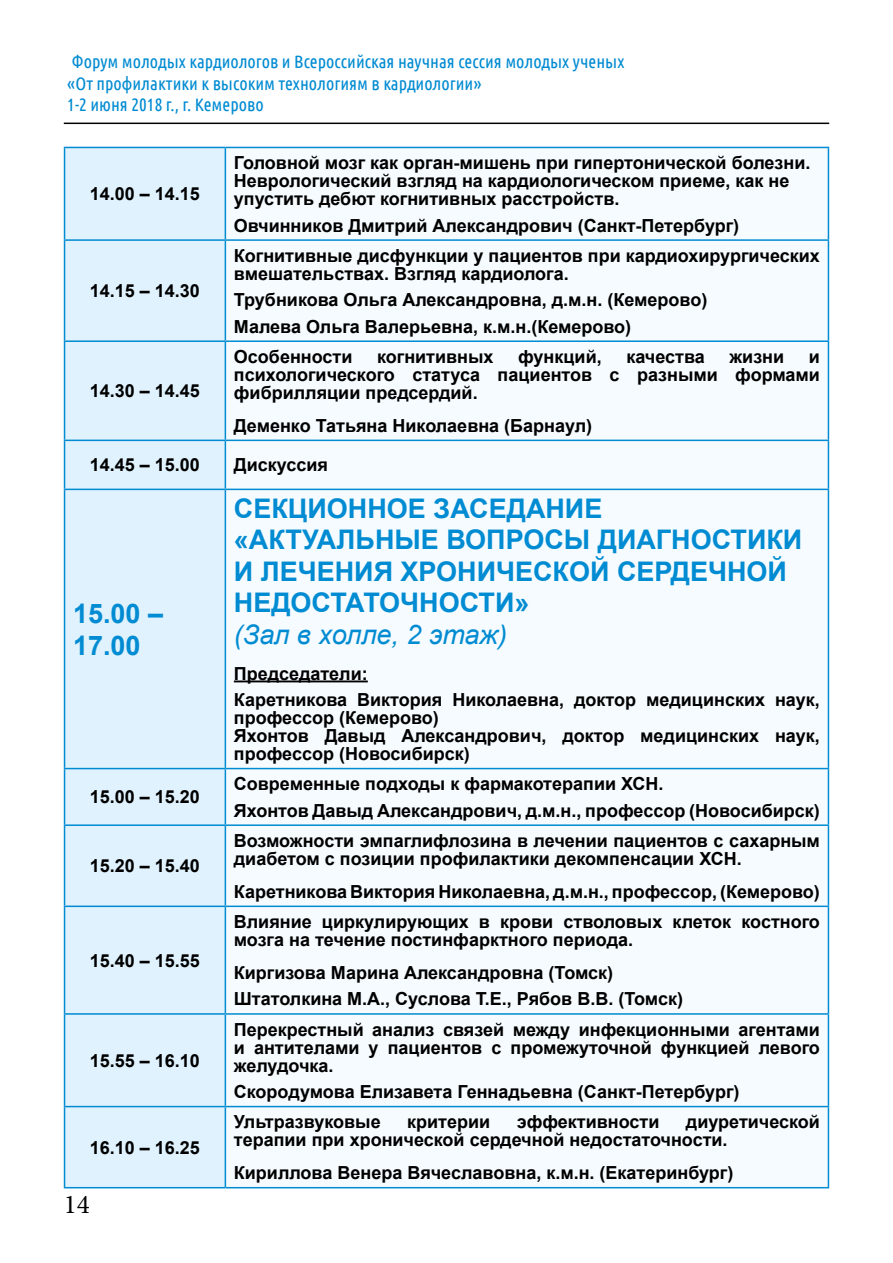
<style>
.page{position:relative;width:893px;height:1263px;background:#fff}
.page>*{position:absolute;margin:0;border:0;box-sizing:border-box;transform-origin:0 0}
.t1{font:700 27px/31.5px "Arial";color:#008bd2}
.t2{font:italic 27px "Arial";color:#008bd2}
.t3{font:27px "Minion Pro";color:#000}
.t4{font:700 18px/18px "Arial";color:#000}
.t5{font:18px/21.6px "Ubuntu Condensed";color:#008bd2}
</style>
<div class="page">
<hr style="left:64px;top:123px;width:765px;height:1px;background:#000">
<div style="left:65px;top:148px;width:160px;height:1039px;background:#dff2fd"></div>
<div style="left:226px;top:148px;width:602px;height:1039px;background:#f5fbfe"></div>
<hr style="left:64px;top:147px;width:161px;height:1px;background:#008bd2">
<hr style="left:64px;top:148px;width:1px;height:91px;background:#008bd2">
<hr style="left:225px;top:147px;width:604px;height:1px;background:#008bd2">
<hr style="left:225px;top:148px;width:1px;height:91px;background:#008bd2">
<hr style="left:828px;top:148px;width:1px;height:91px;background:#008bd2">
<hr style="left:64px;top:239px;width:161px;height:2px;background:#008bd2">
<hr style="left:64px;top:241px;width:1px;height:99px;background:#008bd2">
<hr style="left:225px;top:239px;width:604px;height:2px;background:#008bd2">
<hr style="left:225px;top:241px;width:1px;height:99px;background:#008bd2">
<hr style="left:828px;top:241px;width:1px;height:99px;background:#008bd2">
<hr style="left:64px;top:340px;width:161px;height:2px;background:#008bd2">
<hr style="left:64px;top:342px;width:1px;height:98px;background:#008bd2">
<hr style="left:225px;top:340px;width:604px;height:2px;background:#008bd2">
<hr style="left:225px;top:342px;width:1px;height:98px;background:#008bd2">
<hr style="left:828px;top:342px;width:1px;height:98px;background:#008bd2">
<hr style="left:64px;top:440px;width:161px;height:1px;background:#008bd2">
<hr style="left:64px;top:441px;width:1px;height:48px;background:#008bd2">
<hr style="left:225px;top:440px;width:604px;height:1px;background:#008bd2">
<hr style="left:225px;top:441px;width:1px;height:48px;background:#008bd2">
<hr style="left:828px;top:441px;width:1px;height:48px;background:#008bd2">
<hr style="left:64px;top:489px;width:161px;height:1px;background:#008bd2">
<hr style="left:64px;top:490px;width:1px;height:278px;background:#008bd2">
<hr style="left:225px;top:489px;width:604px;height:1px;background:#008bd2">
<hr style="left:225px;top:490px;width:1px;height:278px;background:#008bd2">
<hr style="left:828px;top:490px;width:1px;height:278px;background:#008bd2">
<hr style="left:64px;top:768px;width:161px;height:1px;background:#008bd2">
<hr style="left:64px;top:769px;width:1px;height:55px;background:#008bd2">
<hr style="left:225px;top:768px;width:604px;height:1px;background:#008bd2">
<hr style="left:225px;top:769px;width:1px;height:55px;background:#008bd2">
<hr style="left:828px;top:769px;width:1px;height:55px;background:#008bd2">
<hr style="left:64px;top:824px;width:161px;height:2px;background:#008bd2">
<hr style="left:64px;top:826px;width:1px;height:79px;background:#008bd2">
<hr style="left:225px;top:824px;width:604px;height:2px;background:#008bd2">
<hr style="left:225px;top:826px;width:1px;height:79px;background:#008bd2">
<hr style="left:828px;top:826px;width:1px;height:79px;background:#008bd2">
<hr style="left:64px;top:905px;width:161px;height:2px;background:#008bd2">
<hr style="left:64px;top:907px;width:1px;height:106px;background:#008bd2">
<hr style="left:225px;top:905px;width:604px;height:2px;background:#008bd2">
<hr style="left:225px;top:907px;width:1px;height:106px;background:#008bd2">
<hr style="left:828px;top:907px;width:1px;height:106px;background:#008bd2">
<hr style="left:64px;top:1013px;width:161px;height:2px;background:#008bd2">
<hr style="left:64px;top:1015px;width:1px;height:91px;background:#008bd2">
<hr style="left:225px;top:1013px;width:604px;height:2px;background:#008bd2">
<hr style="left:225px;top:1015px;width:1px;height:91px;background:#008bd2">
<hr style="left:828px;top:1015px;width:1px;height:91px;background:#008bd2">
<hr style="left:64px;top:1106px;width:161px;height:1px;background:#008bd2">
<hr style="left:64px;top:1107px;width:1px;height:80px;background:#008bd2">
<hr style="left:225px;top:1106px;width:604px;height:1px;background:#008bd2">
<hr style="left:225px;top:1107px;width:1px;height:80px;background:#008bd2">
<hr style="left:828px;top:1107px;width:1px;height:80px;background:#008bd2">
<hr style="left:64px;top:1187px;width:161px;height:1px;background:#008bd2">
<hr style="left:225px;top:1187px;width:604px;height:1px;background:#008bd2">
<hr style="left:234px;top:680px;width:134px;height:2px;background:#000">
<p class="t5" style="left:67px;top:50px;width:559px">Форум молодых кардиологов и Всероссийская научная сессия молодых ученых «От профилактики к высоким технологиям в кардиологии»<br>1-2 июня 2018 г., г. Кемерово</p>
<p class="t4" style="left:90px;top:186px;width:112px">14.00 – 14.15</p>
<p class="t4" style="left:90px;top:282px;width:112px">14.15 – 14.30</p>
<p class="t4" style="left:90px;top:382px;width:112px">14.30 – 14.45</p>
<p class="t4" style="left:234px;top:154px;width:578px">Головной мозг как орган-мишень при гипертонической болезни.<br>Неврологический взгляд на кардиологическом приеме, как не упустить дебют когнитивных расстройств.</p>
<p class="t4" style="left:234px;top:217px;width:507px">Овчинников Дмитрий Александрович (Санкт-Петербург)</p>
<p class="t4" style="left:234px;top:247px;width:588px">Когнитивные дисфункции у пациентов при кардиохирургических вмешательствах. Взгляд кардиолога.</p>
<p class="t4" style="left:234px;top:287px;width:475px;line-height:26.5px">Трубникова Ольга Александровна, д.м.н. (Кемерово)<br>Малева Ольга Валерьевна, к.м.н.(Кемерово)</p>
<p class="t4" style="left:234px;top:348px;width:120px">Особенности</p>
<p class="t4" style="left:377px;top:348px;width:118px">когнитивных</p>
<p class="t4" style="left:518px;top:348px;width:85px">функций,</p>
<p class="t4" style="left:626px;top:348px;width:80px">качества</p>
<p class="t4" style="left:729px;top:348px;width:56px">жизни</p>
<p class="t4" style="left:234px;top:348px;width:588px;text-align:justify;text-indent:575px">и психологического статуса пациентов с разными формами фибрилляции предсердий.</p>
<p class="t4" style="left:234px;top:417px;width:360px">Деменко Татьяна Николаевна (Барнаул)</p>
<p class="t4" style="left:90px;top:457px;width:112px">14.45 – 15.00</p>
<p class="t4" style="left:234px;top:457px;width:96px">Дискуссия</p>
<h1 class="t1" style="left:73px;top:599px;width:92px">15.00 –<br>17.00</h1>
<p class="t4" style="left:90px;top:789px;width:112px">15.00 – 15.20</p>
<p class="t4" style="left:90px;top:857px;width:112px">15.20 – 15.40</p>
<p class="t4" style="left:90px;top:952px;width:112px">15.40 – 15.55</p>
<p class="t4" style="left:90px;top:1052px;width:112px">15.55 – 16.10</p>
<p class="t4" style="left:90px;top:1139px;width:112px">16.10 – 16.25</p>
<h1 class="t3" style="left:64px;top:1186px;width:27px">14</h1>
<h1 class="t1" style="left:234px;top:493px;width:570px">СЕКЦИОННОЕ ЗАСЕДАНИЕ «АКТУАЛЬНЫЕ ВОПРОСЫ ДИАГНОСТИКИ<br>И ЛЕЧЕНИЯ ХРОНИЧЕСКОЙ СЕРДЕЧНОЙ<br>НЕДОСТАТОЧНОСТИ»</h1>
<h1 class="t2" style="left:234px;top:617px;width:275px">(Зал в холле, 2 этаж)</h1>
<p class="t4" style="left:234px;top:660px;width:588px;line-height:26.5px">Председатели:<br>Каретникова Виктория Николаевна, доктор медицинских наук,</p>
<p class="t4" style="left:234px;top:709px;width:588px">профессор (Кемерово)<br>Яхонтов Давыд Александрович, доктор медицинских наук, профессор (Новосибирск)</p>
<p class="t4" style="left:234px;top:771px;width:588px;line-height:26.5px">Современные подходы к фармакотерапии ХСН.<br>Яхонтов Давыд Александрович, д.м.н., профессор (Новосибирск)</p>
<p class="t4" style="left:234px;top:832px;width:588px">Возможности эмпаглифлозина в лечении пациентов с сахарным диабетом с позиции профилактики декомпенсации ХСН.</p>
<p class="t4" style="left:234px;top:883px;width:588px">Каретникова Виктория Николаевна, д.м.н., профессор, (Кемерово)</p>
<p class="t4" style="left:234px;top:913px;width:588px">Влияние циркулирующих в крови стволовых клеток костного мозга на течение постинфарктного периода.</p>
<p class="t4" style="left:234px;top:960px;width:451px;line-height:26.5px">Киргизова Марина Александровна (Томск)<br>Штатолкина М.А., Суслова Т.Е., Рябов В.В. (Томск)</p>
<p class="t4" style="left:234px;top:1021px;width:588px;text-align:justify">Перекрестный анализ связей между инфекционными агентами и антителами у пациентов с промежуточной функцией левого желудочка.</p>
<p class="t4" style="left:234px;top:1083px;width:507px">Скородумова Елизавета Геннадьевна (Санкт-Петербург)</p>
<p class="t4" style="left:234px;top:1113px;width:588px;text-indent:452px">диуретической терапии при хронической сердечной недостаточности.</p>
<p class="t4" style="left:234px;top:1164px;width:501px">Кириллова Венера Вячеславовна, к.м.н. (Екатеринбург)</p>
<p class="t4" style="left:234px;top:1113px;width:148px">Ультразвуковые</p>
<p class="t4" style="left:407px;top:1113px;width:85px">критерии</p>
<p class="t4" style="left:517px;top:1113px;width:144px">эффективности</p>
</div>
